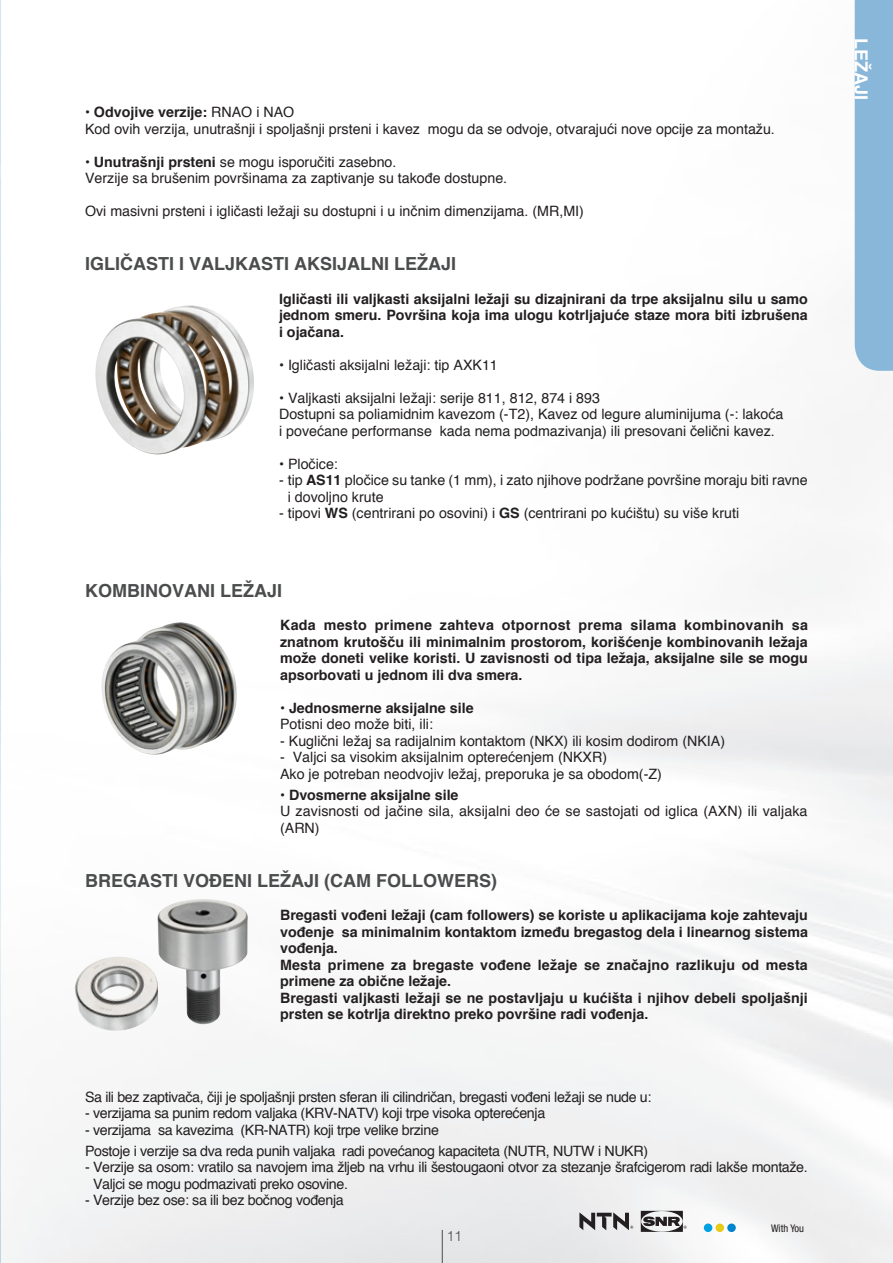
<style>
.page{position:relative;width:893px;height:1263px;background:#fff}
.page>*{position:absolute;margin:0;border:0;box-sizing:border-box;transform-origin:0 0}
.soustitre{font:700 18px "Helvetica";color:#4b4c4d}
.t1{font:700 18px "Helvetica";color:#fff}
.t2{font:14.25px/16.5px "Helvetica";color:#231f20}
.t3{font:700 14.25px/16.5px "Helvetica";color:#231f20;text-align:justify}
.t4{font:14.25px/16.5px "Helvetica";letter-spacing:-.025em;color:#231f20}
.t5{font:300 14.25px "Helvetica Neue CELT";color:#4b4c4d}
.t6{font:condensed 10.5px "Helvetica Neue";color:#231f20}
.s1{font-weight:400}
.s2{font-weight:700}
</style>
<div class="page">
<hr style="left:442px;top:1230px;width:1px;height:33px;background:#4b4c4d">
<div style="left:855px;top:0;width:38px;height:371px;background:#88b7d9"></div>
<svg style="left:579px;top:1212px;width:54px;height:18px"></svg>
<svg style="left:641px;top:1211px;width:46px;height:21px"></svg>
<div style="left:704px;top:1223px;width:8px;height:9px;background:#00a1e3;border-radius:50%"></div>
<div style="left:727px;top:1223px;width:9px;height:9px;background:#0086cc;border-radius:50%"></div>
<div style="left:716px;top:1223px;width:8px;height:9px;background:#e8cb19;border-radius:50%"></div>
<img style="left:95px;top:305px;width:159px;height:150px">
<img style="left:101px;top:622px;width:136px;height:133px">
<img style="left:157px;top:899px;width:91px;height:125px">
<img style="left:74px;top:957px;width:84px;height:74px">
<p class="t3" style="left:85px;top:104px;width:211px">• Odvojive verzije: <span class="s1">RNAO i NAO</span></p>
<p class="t2" style="left:85px;top:121px;width:691px">Kod ovih verzija, unutrašnji i spoljašnji prsteni i kavez mogu da se odvoje, otvarajući nove opcije za montažu.</p>
<p class="t2" style="left:85px;top:154px;width:313px"><span class="s2">• Unutrašnji prsteni</span> se mogu isporučiti zasebno.</p>
<p class="t2" style="left:85px;top:170px;width:424px">Verzije sa brušenim površinama za zaptivanje su takođe dostupne.</p>
<p class="t2" style="left:85px;top:203px;width:500px">Ovi masivni prsteni i igličasti ležaji su dostupni i u inčnim dimenzijama. (MR,MI)</p>
<p class="soustitre" style="left:85px;top:249px;width:373px">IGLIČASTI I VALJKASTI AKSIJALNI LEŽAJI</p>
<p class="t3" style="left:279px;top:291px;width:530px">Igličasti ili valjkasti aksijalni ležaji su dizajnirani da trpe aksijalnu silu u samo jednom smeru. Površina koja ima ulogu kotrljajuće staze mora biti izbrušena i ojačana.</p>
<p class="t2" style="left:279px;top:357px;width:220px">• Igličasti aksijalni ležaji: tip AXK11</p>
<p class="t2" style="left:279px;top:390px;width:506px">• Valjkasti aksijalni ležaji: serije 811, 812, 874 i 893<br>Dostupni sa poliamidnim kavezom (-T2), Kavez od legure aluminijuma (-: lakoća i povećane performanse kada nema podmazivanja) ili presovani čelični kavez.</p>
<p class="t2" style="left:279px;top:456px;width:60px">• Pločice:</p>
<p class="t2" style="left:288px;top:472px;width:521px;text-indent:-9px">- tip <span class="s2">AS11</span> pločice su tanke (1 mm), i zato njihove podržane površine moraju biti ravne i dovoljno krute</p>
<p class="t2" style="left:279px;top:505px;width:462px">- tipovi <span class="s2">WS</span> (centrirani po osovini) i <span class="s2">GS</span> (centrirani po kućištu) su više kruti</p>
<p class="soustitre" style="left:85px;top:576px;width:199px">KOMBINOVANI LEŽAJI</p>
<p class="t3" style="left:280px;top:617px;width:529px">Kada mesto primene zahteva otpornost prema silama kombinovanih sa znatnom krutošču ili minimalnim prostorom, korišćenje kombinovanih ležaja može doneti velike koristi. U zavisnosti od tipa ležaja, aksijalne sile se mogu apsorbovati u jednom ili dva smera.</p>
<p class="t3" style="left:280px;top:700px;width:195px"><span class="s1">•</span> Jednosmerne aksijalne sile</p>
<p class="t2" style="left:280px;top:716px;width:154px">Potisni deo može biti, ili:</p>
<p class="t2" style="left:280px;top:733px;width:446px">- Kuglični ležaj sa radijalnim kontaktom (NKX) ili kosim dodirom (NKIA)</p>
<p class="t2" style="left:280px;top:749px;width:329px">- Valjci sa visokim aksijalnim opterećenjem (NKXR)</p>
<p class="t2" style="left:280px;top:766px;width:383px">Ako je potreban neodvojiv ležaj, preporuka je sa obodom(-Z)</p>
<p class="t3" style="left:280px;top:786px;width:180px">• Dvosmerne aksijalne sile</p>
<p class="t2" style="left:280px;top:803px;width:529px">U zavisnosti od jačine sila, aksijalni deo će se sastojati od iglica (AXN) ili valjaka (ARN)</p>
<p class="soustitre" style="left:85px;top:866px;width:414px">BREGASTI VOĐENI LEŽAJI (CAM FOLLOWERS)</p>
<p class="t3" style="left:280px;top:907px;width:529px">Bregasti vođeni ležaji (cam followers) se koriste u aplikacijama koje zahtevaju vođenje sa minimalnim kontaktom između bregastog dela i linearnog sistema vođenja.</p>
<p class="t3" style="left:280px;top:957px;width:529px">Mesta primene za bregaste vođene ležaje se značajno razlikuju od mesta primene za obične ležaje.</p>
<p class="t3" style="left:280px;top:990px;width:529px">Bregasti valjkasti ležaji se ne postavljaju u kućišta i njihov debeli spoljašnji prsten se kotrlja direktno preko površine radi vođenja.</p>
<p class="t4" style="left:85px;top:1089px;width:568px">Sa ili bez zaptivača, čiji je spoljašnji prsten sferan ili cilindričan, bregasti vođeni ležaji se nude u:</p>
<p class="t4" style="left:85px;top:1105px;width:462px">- verzijama sa punim redom valjaka (KRV-NATV) koji trpe visoka opterećenja</p>
<p class="t4" style="left:85px;top:1122px;width:355px">- verzijama sa kavezima (KR-NATR) koji trpe velike brzine</p>
<p class="t4" style="left:85px;top:1143px;width:565px">Postoje i verzije sa dva reda punih valjaka radi povećanog kapaciteta (NUTR, NUTW i NUKR)</p>
<p class="t4" style="left:93px;top:1159px;width:716px;text-indent:-8px">- Verzije sa osom: vratilo sa navojem ima žljeb na vrhu ili šestougaoni otvor za stezanje šrafcigerom radi lakše montaže.<br>Valjci se mogu podmazivati preko osovine.</p>
<p class="t4" style="left:85px;top:1192px;width:260px">- Verzije bez ose: sa ili bez bočnog vođenja</p>
<p class="t6" style="left:771px;top:1222px;width:35px">With You</p>
<p class="t5" style="left:447px;top:1227px;width:17px">11</p>
<p class="t1" style="left:876px;top:38px;width:64px;rotate:90deg">LEŽAJI</p>
</div>
